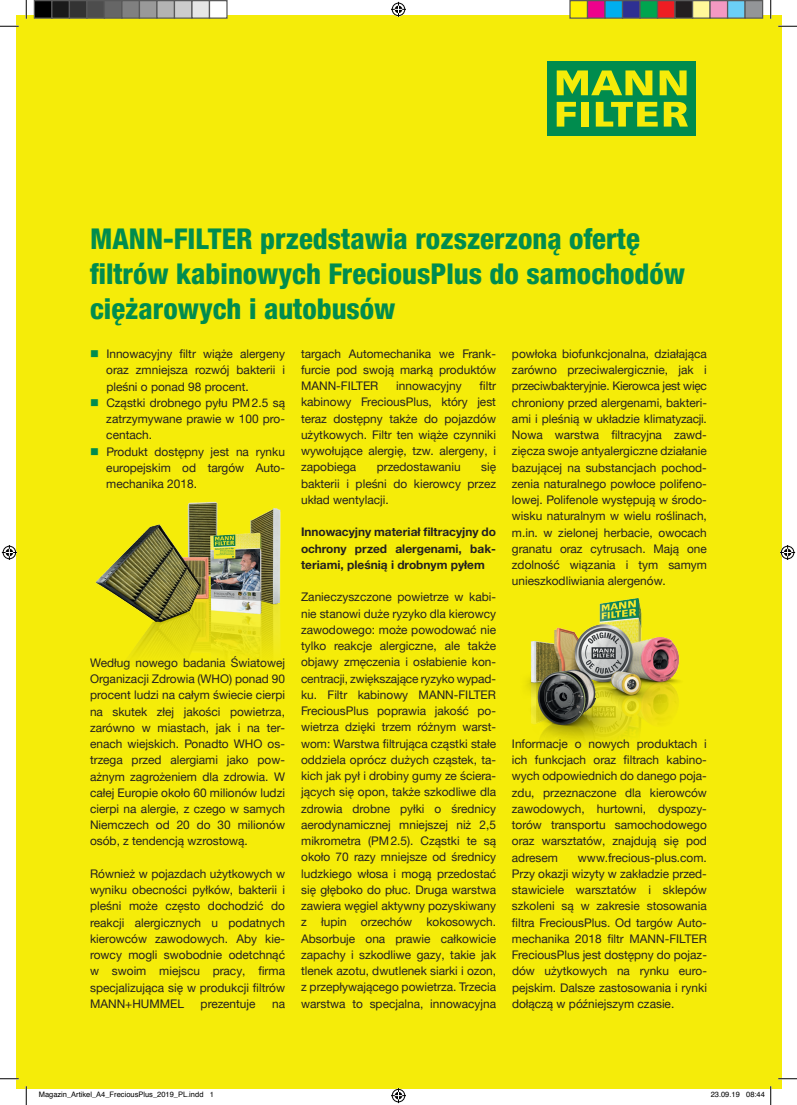
<style>
.page{position:relative;width:797px;height:1105px;background:#fff}
.page>*{position:absolute;margin:0;border:0;box-sizing:border-box;transform-origin:0 0}
.t1{font:800 condensed 28.75px/35px "Helvetica Neue LTW1 G";color:#008c4e}
.t2{font:11.88px/16.2px "Helvetica Neue LTW1 G";color:#231f20;text-align:justify}
.t3{font:700 11.88px/16.2px "Helvetica Neue CE";color:#231f20;text-align:justify}
.t4{font:7.5px "Helvetica";color:#000}
.s1{color:#008c4e}
</style>
<div class="page">
<div style="left:16px;top:16px;width:765px;height:1073px;background:#f5ec09"></div>
<div style="left:547px;top:61px;width:149px;height:75px;background:#008c4e"></div>
<svg style="left:659px;top:70px;width:27px;height:25px"></svg>
<svg style="left:556px;top:102px;width:20px;height:25px"></svg>
<div style="left:581px;top:102px;width:7px;height:25px;background:#f5ec09"></div>
<svg style="left:595px;top:102px;width:62px;height:25px"></svg>
<svg style="left:663px;top:102px;width:25px;height:25px"></svg>
<svg style="left:556px;top:70px;width:96px;height:25px"></svg>
<img style="left:95px;top:501px;width:186px;height:156px">
<img style="left:526px;top:598px;width:154px;height:145px">
<svg style="left:0;top:25px;width:19px;height:2px"></svg>
<svg style="left:778px;top:25px;width:19px;height:2px"></svg>
<svg style="left:0;top:1078px;width:19px;height:1px"></svg>
<svg style="left:778px;top:1078px;width:19px;height:1px"></svg>
<svg style="left:25px;top:0;width:2px;height:19px"></svg>
<svg style="left:25px;top:1086px;width:2px;height:19px"></svg>
<svg style="left:770px;top:0;width:1px;height:19px"></svg>
<svg style="left:391px;top:2px;width:15px;height:15px"></svg>
<svg style="left:391px;top:1088px;width:15px;height:15px"></svg>
<svg style="left:2px;top:545px;width:15px;height:15px"></svg>
<svg style="left:780px;top:545px;width:15px;height:15px"></svg>
<div style="left:34px;top:1px;width:18px;height:17px;background:#000"></div>
<div style="left:34px;top:0;width:18px;height:19px;border:1px solid #595959"></div>
<div style="left:52px;top:1px;width:17px;height:17px;background:#1a1a1a"></div>
<div style="left:51px;top:0;width:19px;height:19px;border:1px solid #595959"></div>
<div style="left:69px;top:1px;width:18px;height:17px;background:#333"></div>
<div style="left:69px;top:0;width:19px;height:19px;border:1px solid #595959"></div>
<div style="left:87px;top:1px;width:17px;height:17px;background:#4d4d4d"></div>
<div style="left:86px;top:0;width:19px;height:19px;border:1px solid #595959"></div>
<div style="left:104px;top:1px;width:18px;height:17px;background:#666"></div>
<div style="left:104px;top:0;width:18px;height:19px;border:1px solid #595959"></div>
<div style="left:122px;top:1px;width:17px;height:17px;background:#808080"></div>
<div style="left:121px;top:0;width:19px;height:19px;border:1px solid #595959"></div>
<div style="left:139px;top:1px;width:18px;height:17px;background:#999"></div>
<div style="left:139px;top:0;width:19px;height:19px;border:1px solid #595959"></div>
<div style="left:157px;top:1px;width:17px;height:17px;background:#b3b3b3"></div>
<div style="left:156px;top:0;width:19px;height:19px;border:1px solid #595959"></div>
<div style="left:174px;top:1px;width:18px;height:17px;background:#ccc"></div>
<div style="left:174px;top:0;width:18px;height:19px;border:1px solid #595959"></div>
<div style="left:192px;top:1px;width:17px;height:17px;background:#e6e6e6"></div>
<div style="left:191px;top:0;width:19px;height:19px;border:1px solid #595959"></div>
<div style="left:209px;top:1px;width:18px;height:17px;background:#fff"></div>
<div style="left:209px;top:0;width:19px;height:19px;border:1px solid #595959"></div>
<div style="left:570px;top:1px;width:17px;height:17px;background:#fff101"></div>
<div style="left:569px;top:0;width:19px;height:19px;border:1px solid #595959"></div>
<div style="left:587px;top:1px;width:18px;height:17px;background:#ed028c"></div>
<div style="left:587px;top:0;width:18px;height:19px;border:1px solid #595959"></div>
<div style="left:605px;top:1px;width:17px;height:17px;background:#00aeef"></div>
<div style="left:604px;top:0;width:19px;height:19px;border:1px solid #595959"></div>
<div style="left:622px;top:1px;width:18px;height:17px;background:#2e3092"></div>
<div style="left:622px;top:0;width:18px;height:19px;border:1px solid #595959"></div>
<div style="left:640px;top:1px;width:17px;height:17px;background:#00a54f"></div>
<div style="left:639px;top:0;width:19px;height:19px;border:1px solid #595959"></div>
<div style="left:657px;top:1px;width:18px;height:17px;background:#ee1d23"></div>
<div style="left:657px;top:0;width:18px;height:19px;border:1px solid #595959"></div>
<div style="left:675px;top:1px;width:17px;height:17px;background:#231f20"></div>
<div style="left:674px;top:0;width:19px;height:19px;border:1px solid #595959"></div>
<div style="left:692px;top:1px;width:18px;height:17px;background:#fff79a"></div>
<div style="left:692px;top:0;width:18px;height:19px;border:1px solid #595959"></div>
<div style="left:710px;top:1px;width:17px;height:17px;background:#f499c2"></div>
<div style="left:709px;top:0;width:19px;height:19px;border:1px solid #595959"></div>
<div style="left:727px;top:1px;width:18px;height:17px;background:#6bcff6"></div>
<div style="left:727px;top:0;width:18px;height:19px;border:1px solid #595959"></div>
<div style="left:745px;top:1px;width:17px;height:17px;background:#939598"></div>
<div style="left:744px;top:0;width:19px;height:19px;border:1px solid #595959"></div>
<svg style="left:769px;top:1086px;width:2px;height:19px"></svg>
<h1 class="t1" style="left:90px;top:221px;width:596px">MANN-FILTER przedstawia rozszerzoną ofertę filtrów kabinowych FreciousPlus do samochodów ciężarowych i autobusów</h1>
<p class="t2" style="left:106px;top:346px;width:180px;text-indent:-16px"><span class="s1">■</span> Innowacyjny filtr wiąże alergeny oraz zmniejsza rozwój bakterii i pleśni o ponad 98 procent.</p>
<p class="t2" style="left:106px;top:394px;width:180px;text-indent:-16px"><span class="s1">■</span> Cząstki drobnego pyłu PM2.5 są zatrzymywane prawie w 100 pro&shy;centach.</p>
<p class="t2" style="left:106px;top:443px;width:180px;text-indent:-16px"><span class="s1">■</span> Produkt dostępny jest na rynku europejskim od targów Auto&shy;mechanika 2018.</p>
<p class="t2" style="left:301px;top:345px;width:196px">targach Automechanika we Frank&shy;furcie pod swoją marką produktów MANN-FILTER</p>
<p class="t2" style="left:512px;top:345px;width:196px">powłoka biofunkcjonalna, działająca zarówno przeciwalergicznie, jak i przeciwbakteryjnie. Kierowca jest więc chroniony przed alergenami, bakteri&shy;ami i pleśnią w układzie klimatyzacji.<br>Nowa warstwa filtracyjna zawd&shy;zięcza swoje antyalergiczne działanie bazującej na substancjach pochod&shy;zenia naturalnego powłoce polifeno&shy;lowej. Polifenole występują w środo&shy;wisku naturalnym w wielu roślinach, m.in. w zielonej herbacie, owocach granatu oraz cytrusach. Mają one zdolność wiązania i tym samym unieszkodliwiania alergenów.</p>
<p class="t2" style="left:301px;top:378px;width:196px;text-indent:178px">filtr kabinowy FreciousPlus, który jest teraz dostępny także do pojazdów użytkowych. Filtr ten wiąże czynniki wywołujące alergię, tzw. alergeny, i zapobiega</p>
<p class="t2" style="left:396px;top:378px;width:67px">innowacyjny</p>
<p class="t2" style="left:301px;top:459px;width:196px;text-indent:180px">się bakterii i pleśni do kierowcy przez układ wentylacji.</p>
<p class="t3" style="left:301px;top:524px;width:196px">Innowacyjny materiał filtracyjny do ochrony przed alergenami, bak&shy;teriami, pleśnią i drobnym pyłem</p>
<p class="t2" style="left:301px;top:589px;width:197px">Zanieczyszczone powietrze w kabi&shy;nie stanowi duże ryzyko dla kierowcy zawodowego: może powodować nie tylko reakcje alergiczne, ale także objawy zmęczenia i osłabienie kon&shy;centracji, zwiększające ryzyko wypad&shy;ku. Filtr kabinowy MANN-FILTER FreciousPlus poprawia jakość po&shy;wietrza dzięki trzem różnym warst&shy;wom: Warstwa filtrująca cząstki stałe oddziela oprócz dużych cząstek, ta&shy;kich jak pył i drobiny gumy ze ściera&shy;jących się opon, także szkodliwe dla zdrowia drobne pyłki o średnicy aerodynamicznej mniejszej niż 2,5 mikrometra (PM2.5). Cząstki te są około 70 razy mniejsze od średnicy ludzkiego włosa i mogą przedostać się głęboko do płuc. Druga warstwa zawiera węgiel aktywny pozyskiwany z łupin orzechów kokosowych.<br>Absorbuje ona prawie całkowicie zapachy i szkodliwe gazy, takie jak tlenek azotu, dwutlenek siarki i ozon, z przepływającego powietrza. Trzecia warstwa to specjalna, innowacyjna</p>
<p class="t2" style="left:376px;top:459px;width:85px">przedostawaniu</p>
<p class="t2" style="left:90px;top:654px;width:196px">Według nowego badania Światowej Organizacji Zdrowia (WHO) ponad 90 procent ludzi na całym świecie cierpi na skutek złej jakości powietrza, zarówno w miastach, jak i na ter&shy;enach wiejskich. Ponadto WHO os&shy;trzega przed alergiami jako pow&shy;ażnym zagrożeniem dla zdrowia. W całej Europie około 60 milionów ludzi cierpi na alergie, z czego w samych Niemczech od 20 do 30 milionów osób, z tendencją wzrostową.</p>
<p class="t2" style="left:90px;top:865px;width:196px">Również w pojazdach użytkowych w wyniku obecności pyłków, bakterii i pleśni może często dochodzić do reakcji alergicznych u podatnych kierowców zawodowych. Aby kie&shy;rowcy mogli swobodnie odetchnąć w swoim miejscu pracy, firma specjalizująca się w produkcji filtrów MANN+HUMMEL</p>
<p class="t2" style="left:512px;top:735px;width:196px">Informacje o nowych produktach i ich funkcjach oraz filtrach kabino&shy;wych odpowiednich do danego poja&shy;zdu, przeznaczone dla kierowców zawodowych, hurtowni, dyspozy&shy;torów transportu samochodowego oraz warsztatów, znajdują się pod adresem</p>
<p class="t2" style="left:512px;top:849px;width:196px;text-indent:66px">www.frecious-plus.com.<br>Przy okazji wizyty w zakładzie przed&shy;stawiciele warsztatów i sklepów szkoleni są w zakresie stosowania filtra FreciousPlus. Od targów Auto&shy;mechanika 2018 filtr MANN-FILTER FreciousPlus jest dostępny do pojaz&shy;dów użytkowych na rynku euro&shy;pejskim. Dalsze zastosowania i rynki dołączą w późniejszym czasie.</p>
<p class="t2" style="left:201px;top:995px;width:56px">prezentuje</p>
<p class="t2" style="left:272px;top:995px;width:14px">na</p>
<p class="t4" style="left:39px;top:1089px;width:177px">Magazin_Artikel_A4_FreciousPlus_2019_PL.indd 1</p>
<p class="t4" style="left:710px;top:1089px;width:56px">23.09.19 08:44</p>
</div>
